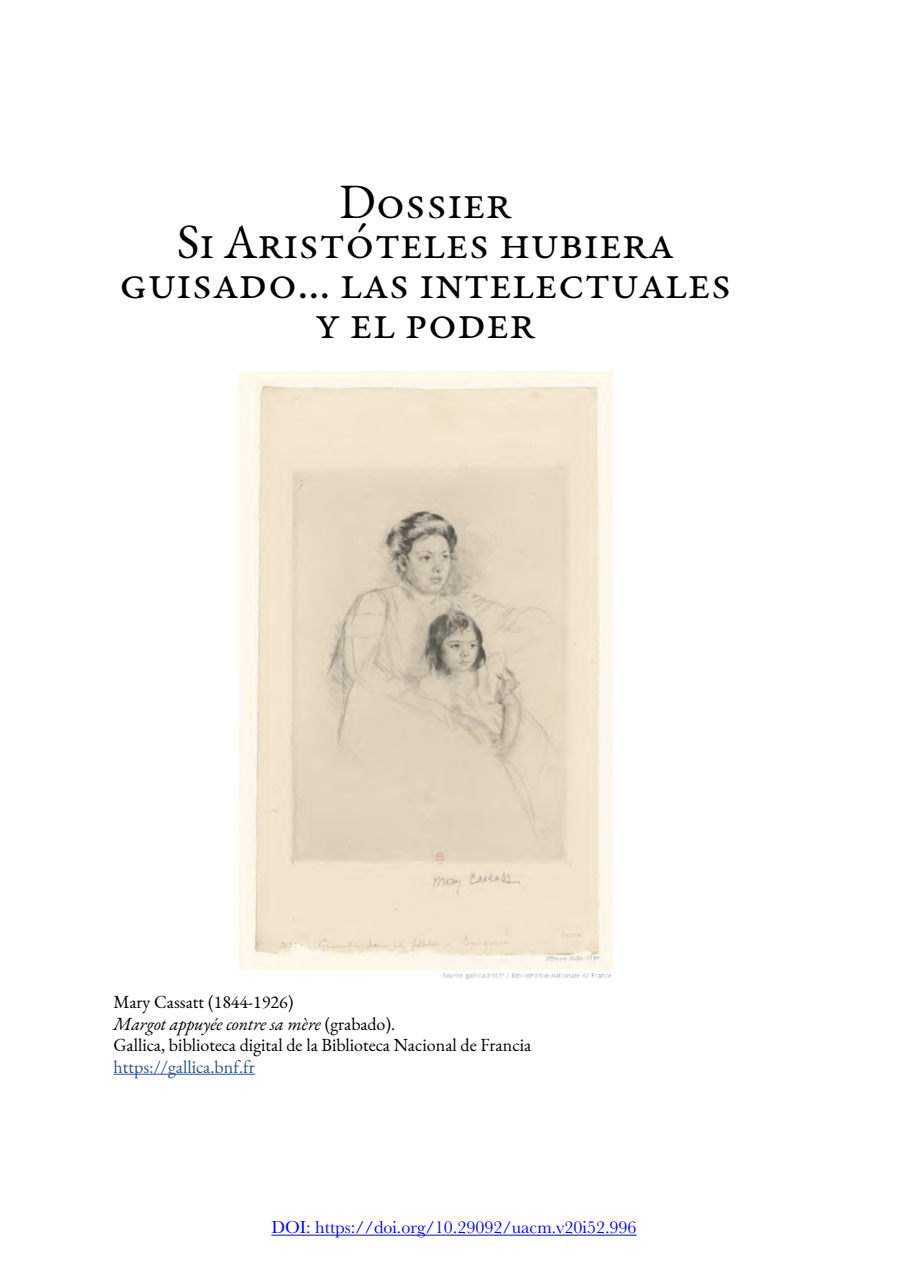
<style>
.page{position:relative;width:908px;height:1287px;background:#fff}
.page>*{position:absolute;margin:0;border:0;box-sizing:border-box;transform-origin:0 0}
.t1{font:48px/40px "EB Garamond";letter-spacing:.145em;color:#000;text-align:center}
.t2{font:18px/21.6px "EB Garamond";color:#000}
.t3{font:18px "Baskerville";color:#00f}
.t4{font:18px "EB Garamond";color:#2d528a}
.s1{font-style:italic}
</style>
<div class="page">
<hr style="left:113px;top:1074px;width:142px;height:1px;background:#2d528a">
<img style="left:239px;top:372px;width:373px;height:608px">
<hr style="left:271px;top:1235px;width:365px;height:1px;background:#00f">
<h1 class="t1" style="left:119px;top:183px;width:614px">Dossier<br>Si Aristóteles hubiera guisado… las intelectuales y el poder</h1>
<p class="t2" style="left:113px;top:991px;width:419px">Mary Cassatt (1844-1926)<br><span class="s1">Margot appuyée contre sa mère</span> (grabado).<br>Gallica, biblioteca digital de la Biblioteca Nacional de Francia</p>
<p class="t4" style="left:113px;top:1055px;width:143px">https://gallica.bnf.fr</p>
<p class="t3" style="left:271px;top:1216px;width:366px">DOI: https://doi.org/10.29092/uacm.v20i52.996</p>
</div>
